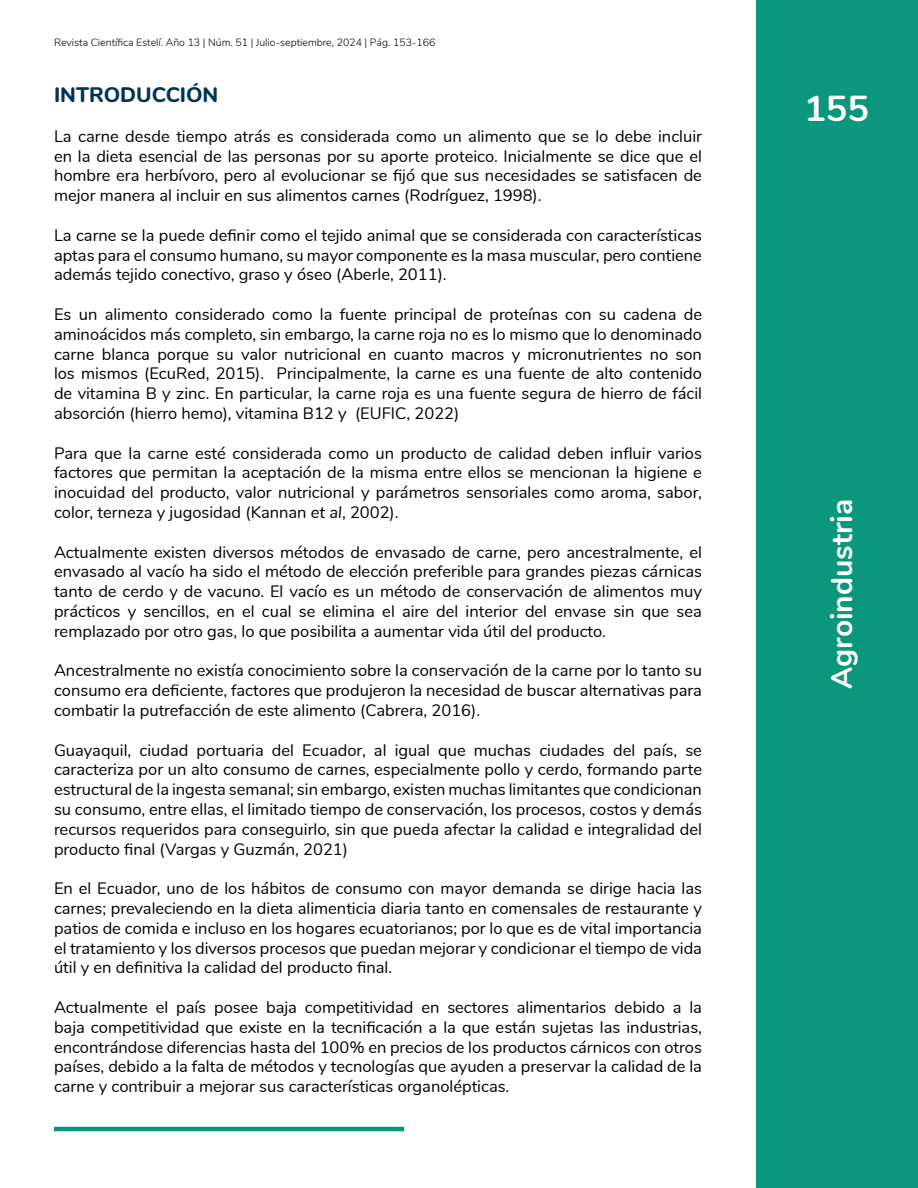
<style>
.page{position:relative;width:918px;height:1188px;background:#fff}
.page>*{position:absolute;margin:0;border:0;box-sizing:border-box;transform-origin:0 0}
.t1{font:700 36px "Nunito";color:#fff}
.t2{font:700 30px "Nunito";color:#fff}
.t3{font:800 21px "Nunito";color:#003457}
.t4{font:16.5px/19.8px "Nunito";color:#000;text-align:justify}
.t5{font:300 10.5px "Nunito";color:#000}
.s1{font-style:italic}
</style>
<div class="page">
<div style="left:756px;top:0;width:162px;height:1188px;background:#0b967e"></div>
<hr style="left:54px;top:1127px;width:350px;height:4px;background:#0b967e">
<p class="t5" style="left:54px;top:34px;width:383px">Revista Científica Estelí. Año 13 | Núm. 51 | Julio-septiembre, 2024 | Pág. 153-166</p>
<p class="t3" style="left:54px;top:79px;width:166px">INTRODUCCIÓN</p>
<p class="t4" style="left:54px;top:125px;width:650px">La carne desde tiempo atrás es considerada como un alimento que se lo debe incluir en la dieta esencial de las personas por su aporte proteico. Inicialmente se dice que el hombre era herbívoro, pero al evolucionar se fijó que sus necesidades se satisfacen de mejor manera al incluir en sus alimentos carnes (Rodríguez, 1998).</p>
<p class="t4" style="left:54px;top:224px;width:650px">La carne se la puede definir como el tejido animal que se considerada con características aptas para el consumo humano, su mayor componente es la masa muscular, pero contiene además tejido conectivo, graso y óseo (Aberle, 2011).</p>
<p class="t4" style="left:54px;top:303px;width:650px">Es un alimento considerado como la fuente principal de proteínas con su cadena de aminoácidos más completo, sin embargo, la carne roja no es lo mismo que lo denominado carne blanca porque su valor nutricional en cuanto macros y micronutrientes no son los mismos (EcuRed, 2015). Principalmente, la carne es una fuente de alto contenido de vitamina B y zinc. En particular, la carne roja es una fuente segura de hierro de fácil absorción (hierro hemo), vitamina B12 y (EUFIC, 2022)</p>
<p class="t4" style="left:54px;top:442px;width:650px">Para que la carne esté considerada como un producto de calidad deben influir varios factores que permitan la aceptación de la misma entre ellos se mencionan la higiene e inocuidad del producto, valor nutricional y parámetros sensoriales como aroma, sabor, color, terneza y jugosidad (Kannan <span class="s1">et al</span>, 2002).</p>
<p class="t4" style="left:54px;top:541px;width:650px">Actualmente existen diversos métodos de envasado de carne, pero ancestralmente, el envasado al vacío ha sido el método de elección preferible para grandes piezas cárnicas tanto de cerdo y de vacuno. El vacío es un método de conservación de alimentos muy prácticos y sencillos, en el cual se elimina el aire del interior del envase sin que sea remplazado por otro gas, lo que posibilita a aumentar vida útil del producto.</p>
<p class="t4" style="left:54px;top:660px;width:650px">Ancestralmente no existía conocimiento sobre la conservación de la carne por lo tanto su consumo era deficiente, factores que produjeron la necesidad de buscar alternativas para combatir la putrefacción de este alimento (Cabrera, 2016).</p>
<p class="t4" style="left:54px;top:739px;width:650px">Guayaquil, ciudad portuaria del Ecuador, al igual que muchas ciudades del país, se caracteriza por un alto consumo de carnes, especialmente pollo y cerdo, formando parte estructural de la ingesta semanal; sin embargo, existen muchas limitantes que condicionan su consumo, entre ellas, el limitado tiempo de conservación, los procesos, costos y demás recursos requeridos para conseguirlo, sin que pueda afectar la calidad e integralidad del producto final (Vargas y Guzmán, 2021)</p>
<p class="t4" style="left:54px;top:878px;width:650px">En el Ecuador, uno de los hábitos de consumo con mayor demanda se dirige hacia las carnes; prevaleciendo en la dieta alimenticia diaria tanto en comensales de restaurante y patios de comida e incluso en los hogares ecuatorianos; por lo que es de vital importancia el tratamiento y los diversos procesos que puedan mejorar y condicionar el tiempo de vida útil y en definitiva la calidad del producto final.</p>
<p class="t4" style="left:54px;top:996px;width:650px">Actualmente el país posee baja competitividad en sectores alimentarios debido a la baja competitividad que existe en la tecnificación a la que están sujetas las industrias, encontrándose diferencias hasta del 100% en precios de los productos cárnicos con otros países, debido a la falta de métodos y tecnologías que ayuden a preservar la calidad de la carne y contribuir a mejorar sus características organolépticas.</p>
<h1 class="t1" style="left:804px;top:82px;width:66px">155</h1>
<h2 class="t2" style="left:820px;top:689px;width:192px;rotate:-90deg">Agroindustria</h2>
</div>
